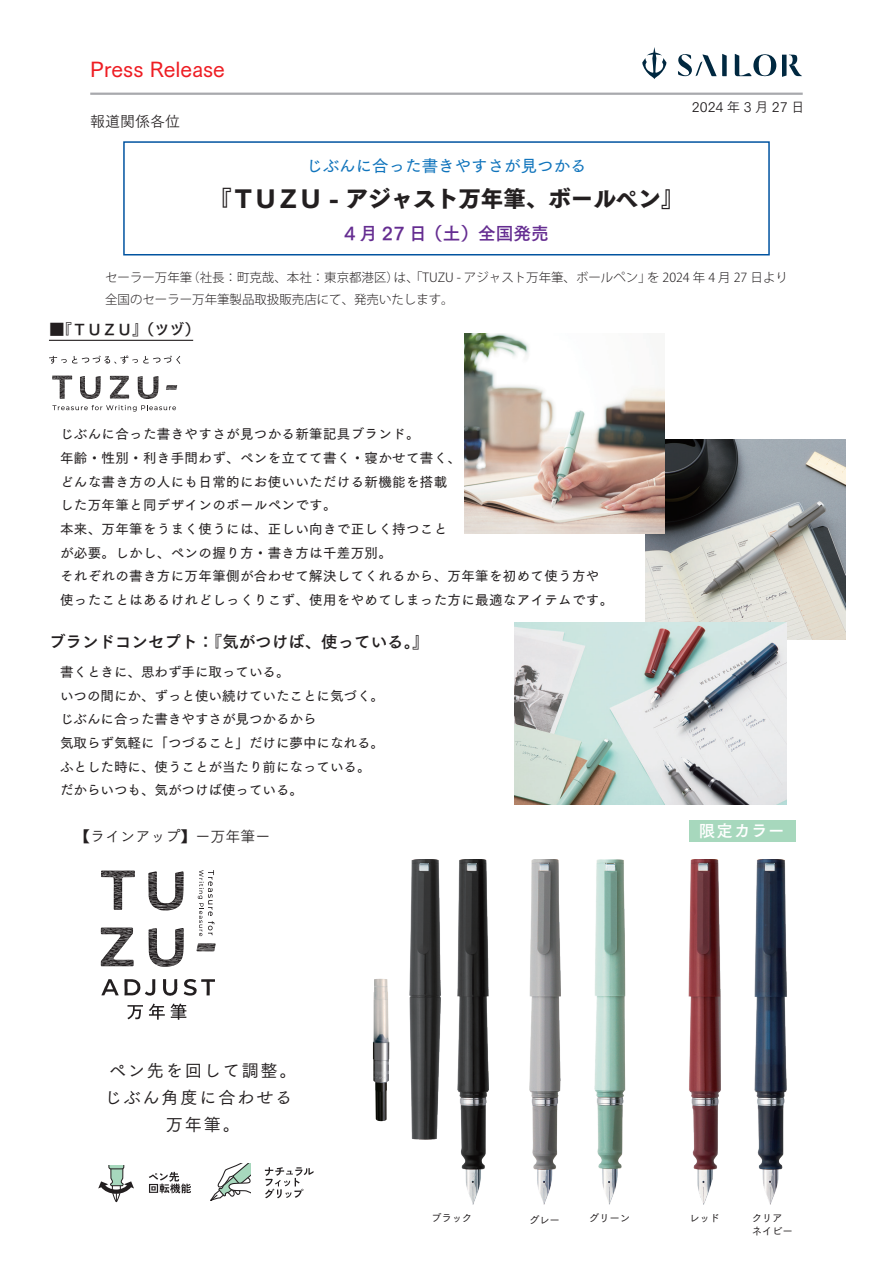
<style>
.page{position:relative;width:893px;height:1263px;background:#fff}
.page>*{position:absolute;margin:0;border:0;box-sizing:border-box;transform-origin:0 0}
.t1{font:22.5px "Tsuku Go Pro H";color:#231f20}
.t2{font:21px "Tsuku Go Pro D";color:#ee1d23}
.t3{font:17.7px "Tsuku Go Pro B";color:#652d91}
.t4{font:17.25px/27px "Tsuku Go Pro M";letter-spacing:.1em;color:#231f20;text-align:center}
.t5{font:16.5px "Tsuku Go Pro B";color:#231f20}
.t6{font:16.5px "Tsuku Go Pro D";color:#1074bc}
.t7{font:16.5px "Tsuku Go Pro B";letter-spacing:.05em;color:#fff}
.t8{font:15px "Tsuku Go Pro R";color:#231f20}
.t9{font:15px "Tsuku Go Pro B";color:#231f20}
.t10{font:13.5px/23.7px "Tsuku Go Pro D";letter-spacing:.025em;color:#231f20}
.t11{font:13.5px/23.7px "Tsuku Go Pro D";color:#231f20}
.t12{font:13.5px "Tsuku Go Pro R";letter-spacing:.25em;color:#231f20}
.t13{font:300 12.45px/21.8px "Koz Go Pr 6 N";color:#231f20}
.t14{font:10.5px/12.8px "Tsuku Go Pro M";letter-spacing:-.025em;color:#231f20}
</style>
<div class="page">
<div style="left:123px;top:141px;width:647px;height:114px;border:2px solid #0153a0"></div>
<hr style="left:90px;top:93px;width:713px;height:2px;background:#a8a9ad">
<svg style="left:735px;top:54px;width:67px;height:23px"></svg>
<svg style="left:678px;top:54px;width:49px;height:22px"></svg>
<svg style="left:642px;top:47px;width:24px;height:32px"></svg>
<hr style="left:49px;top:340px;width:144px;height:1px;background:#231f20">
<img style="left:457px;top:859px;width:31px;height:345px">
<img style="left:410px;top:859px;width:31px;height:281px">
<img style="left:755px;top:859px;width:31px;height:345px">
<img style="left:529px;top:859px;width:32px;height:345px">
<img style="left:689px;top:859px;width:31px;height:345px">
<svg style="left:127px;top:1005px;width:16px;height:14px"></svg>
<svg style="left:149px;top:1003px;width:16px;height:17px"></svg>
<svg style="left:171px;top:1003px;width:15px;height:17px"></svg>
<svg style="left:198px;top:870px;width:16px;height:66px"></svg>
<svg style="left:101px;top:870px;width:34px;height:40px"></svg>
<svg style="left:148px;top:871px;width:36px;height:39px"></svg>
<svg style="left:101px;top:927px;width:33px;height:39px"></svg>
<svg style="left:149px;top:928px;width:35px;height:39px"></svg>
<svg style="left:196px;top:943px;width:20px;height:8px"></svg>
<svg style="left:163px;top:979px;width:52px;height:17px"></svg>
<svg style="left:101px;top:979px;width:55px;height:17px"></svg>
<div style="left:689px;top:820px;width:106px;height:22px;background:#a7d8bd"></div>
<svg style="left:265px;top:1167px;width:49px;height:31px"></svg>
<svg style="left:149px;top:1172px;width:42px;height:21px"></svg>
<svg style="left:98px;top:1166px;width:36px;height:36px"></svg>
<svg style="left:210px;top:1163px;width:41px;height:38px"></svg>
<img style="left:373px;top:979px;width:16px;height:142px">
<img style="left:594px;top:859px;width:31px;height:345px">
<svg style="left:52px;top:405px;width:124px;height:7px"></svg>
<svg style="left:80px;top:376px;width:21px;height:23px"></svg>
<svg style="left:166px;top:385px;width:11px;height:5px"></svg>
<svg style="left:52px;top:376px;width:20px;height:23px"></svg>
<svg style="left:110px;top:376px;width:19px;height:22px"></svg>
<svg style="left:138px;top:376px;width:20px;height:23px"></svg>
<svg style="left:49px;top:355px;width:131px;height:9px"></svg>
<img style="left:646px;top:440px;width:199px;height:199px">
<img style="left:464px;top:333px;width:200px;height:200px">
<img style="left:514px;top:622px;width:272px;height:182px">
<h2 class="t2" style="left:90px;top:52px;width:136px">Press Release</h2>
<p class="t8" style="left:90px;top:109px;width:92px">報道関係各位</p>
<p class="t6" style="left:306px;top:152px;width:282px">じぶんに合った書きやすさが見つかる</p>
<h1 class="t1" style="left:210px;top:186px;width:475px">『ＴＵＺＵ - アジャスト万年筆、ボールペン』</h1>
<h3 class="t3" style="left:344px;top:218px;width:206px">4 月 27 日（土）全国発売</h3>
<p class="t12" style="left:692px;top:96px;width:114px">2024年3月27日</p>
<p class="t13" style="left:105px;top:267px;width:684px">セーラー万年筆（社長：町克哉、本社：東京都港区）は、「TUZU - アジャスト万年筆、ボールペン」を 2024 年 4 月 27 日より全国のセーラー万年筆製品取扱販売店にて、発売いたします。</p>
<p class="t9" style="left:50px;top:316px;width:151px">■『ＴＵＺＵ』（ツヅ）</p>
<p class="t10" style="left:60px;top:421px;width:555px">じぶんに合った書きやすさが見つかる新筆記具ブランド。<br>年齢・性別・利き手問わず、ペンを立てて書く・寝かせて書く、<br>どんな書き方の人にも日常的にお使いいただける新機能を搭載<br>した万年筆と同デザインのボールペンです。<br>本来、万年筆をうまく使うには、正しい向きで正しく持つこと<br>が必要。しかし、ペンの握り方・書き方は千差万別。<br>それぞれの書き方に万年筆側が合わせて解決してくれるから、万年筆を初めて使う方や使ったことはあるけれどしっくりこず、使用をやめてしまった方に最適なアイテムです。</p>
<p class="t5" style="left:49px;top:628px;width:381px">ブランドコンセプト：『気がつけば、使っている。』</p>
<p class="t11" style="left:60px;top:659px;width:326px">書くときに、思わず手に取っている。<br>いつの間にか、ずっと使い続けていたことに気づく。じぶんに合った書きやすさが見つかるから<br>気取らず気軽に「つづること」だけに夢中になれる。ふとした時に、使うことが当たり前になっている。だからいつも、気がつけば使っている。</p>
<p class="t8" style="left:75px;top:824px;width:196px">【ラインアップ】ー万年筆ー</p>
<p class="t7" style="left:699px;top:816px;width:87px">限定カラー</p>
<p class="t4" style="left:105px;top:1055px;width:194px">ペン先を回して調整。じぶん角度に合わせる万年筆。</p>
<p class="t14" style="left:431px;top:1211px;width:43px">ブラック</p>
<p class="t14" style="left:529px;top:1212px;width:32px">グレー</p>
<p class="t14" style="left:589px;top:1211px;width:43px">グリーン</p>
<p class="t14" style="left:689px;top:1211px;width:32px">レッド</p>
<p class="t14" style="left:752px;top:1211px;width:43px">クリアネイビー</p>
</div>
